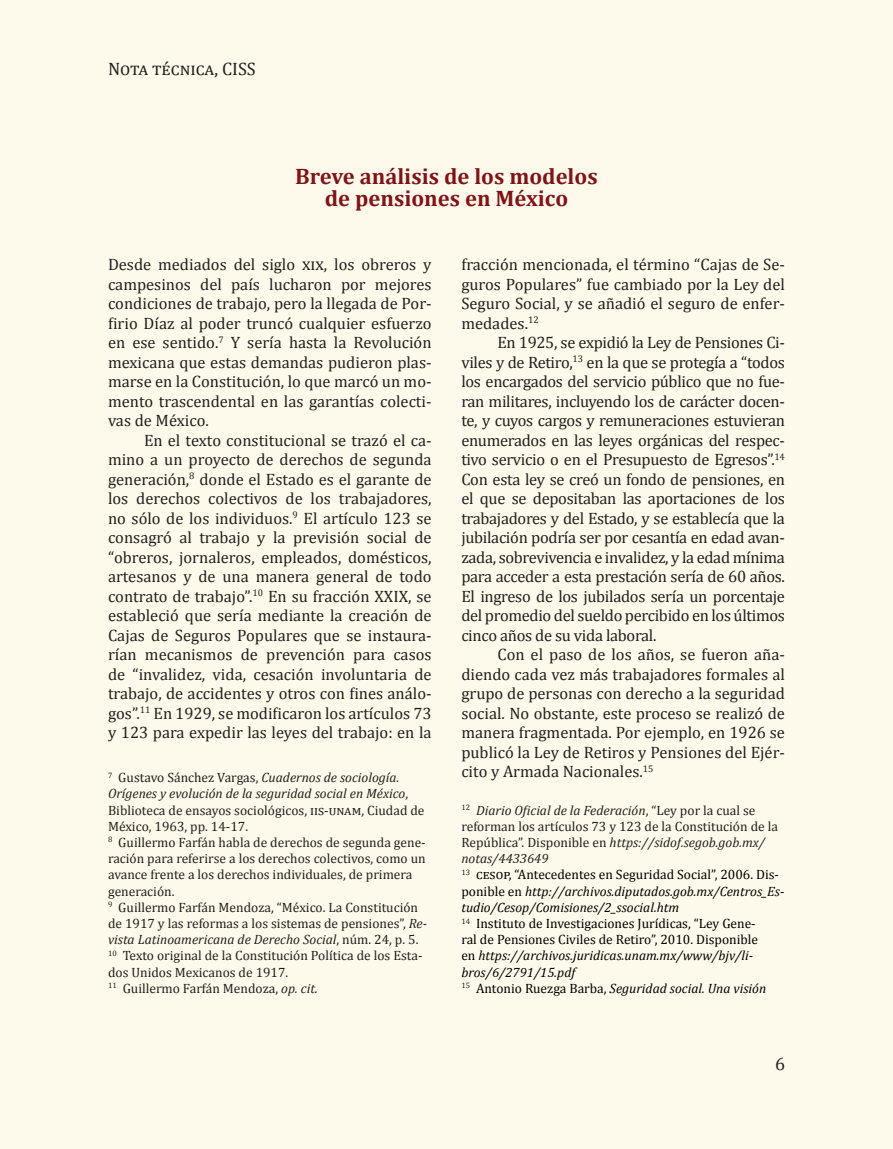
<style>
.page{position:relative;width:893px;height:1149px;background:#fff}
.page>*{position:absolute;margin:0;border:0;box-sizing:border-box;transform-origin:0 0}
.t1{font:700 22.5px/22.5px "Cambria";color:#811316;text-align:center}
.t2{font:18px "Cambria";color:#231f20}
.t3{font:16.5px/19.5px "Cambria";color:#231f20;text-align:justify}
.t4{font:13.5px/16.2px "Cambria";color:#231f20}
.t5{font:italic 13.5px/16.2px "Cambria";color:#000001}
.s1{font-style:italic}
.s2{color:#231f20}
.s3{font-style:normal;color:#231f20}
.s4{font-style:normal}
</style>
<div class="page">
<div style="left:0;top:0;width:893px;height:1148px;background:#fefaeb"></div>
<p class="t2" style="left:108px;top:58px;width:149px">Nota técnica, CISS</p>
<h1 class="t1" style="left:295px;top:164px;width:304px">Breve análisis de los modelos de pensiones en México</h1>
<p class="t3" style="left:108px;top:254px;width:325px">Desde mediados del siglo xix, los obreros y campesinos del país lucharon por mejores condiciones de trabajo, pero la llegada de Por&shy;firio Díaz al poder truncó cualquier esfuerzo en ese sentido.<sup>7</sup> Y sería hasta la Revolución mexicana que estas demandas pudieron plas&shy;marse en la Constitución, lo que marcó un mo&shy;mento trascendental en las garantías colecti&shy;vas de México.</p>
<p class="t3" style="left:108px;top:430px;width:325px;text-indent:36px">En el texto constitucional se trazó el ca&shy;mino a un proyecto de derechos de segunda generación,<sup>8</sup> donde el Estado es el garante de los derechos colectivos de los trabajadores, no sólo de los individuos.<sup>9</sup> El artículo 123 se consagró al trabajo y la previsión social de “obreros, jornaleros, empleados, domésticos, artesanos y de una manera general de todo contrato de trabajo”.<sup>10</sup> En su fracción XXIX, se estableció que sería mediante la creación de Cajas de Seguros Populares que se instaura&shy;rían mecanismos de prevención para casos de “invalidez, vida, cesación involuntaria de trabajo, de accidentes y otros con fines análo&shy;gos”.<sup>11</sup> En 1929, se modificaron los artículos 73 y 123 para expedir las leyes del trabajo: en la</p>
<p class="t4" style="left:108px;top:769px;width:321px"><sup>7</sup> Gustavo Sánchez Vargas, <span class="s1">Cuadernos de sociología.<br>Orígenes y evolución de la seguridad social en México</span>, Biblioteca de ensayos sociológicos, iis-unam, Ciudad de México, 1963, pp. 14-17.<br><sup>8</sup> Guillermo Farfán habla de derechos de segunda gene&shy;ración para referirse a los derechos colectivos, como un avance frente a los derechos individuales, de primera generación.<br><sup>9</sup> Guillermo Farfán Mendoza, “México. La Constitución de 1917 y las reformas a los sistemas de pensiones”, <span class="s1">Re&shy;vista Latinoamericana de Derecho Social</span>, núm. 24, p. 5.<br><sup>10</sup> Texto original de la Constitución Política de los Esta&shy;dos Unidos Mexicanos de 1917.<br><sup>11</sup> Guillermo Farfán Mendoza, <span class="s1">op. cit.</span></p>
<p class="t3" style="left:461px;top:254px;width:325px">fracción mencionada, el término “Cajas de Se&shy;guros Populares” fue cambiado por la Ley del Seguro Social, y se añadió el seguro de enfer&shy;medades.<sup>12</sup></p>
<p class="t3" style="left:461px;top:332px;width:325px;text-indent:36px">En 1925, se expidió la Ley de Pensiones Ci&shy;viles y de Retiro,<sup>13</sup> en la que se protegía a “todos los encargados del servicio público que no fue&shy;ran militares, incluyendo los de carácter docen&shy;te, y cuyos cargos y remuneraciones estuvieran enumerados en las leyes orgánicas del respec&shy;tivo servicio o en el Presupuesto de Egresos”.<sup>14<br></sup>Con esta ley se creó un fondo de pensiones, en el que se depositaban las aportaciones de los trabajadores y del Estado, y se establecía que la jubilación podría ser por cesantía en edad avan&shy;zada, sobrevivencia e invalidez, y la edad mínima para acceder a esta prestación sería de 60 años.<br>El ingreso de los jubilados sería un porcentaje del promedio del sueldo percibido en los últimos cinco años de su vida laboral.</p>
<p class="t3" style="left:461px;top:645px;width:325px;text-indent:36px">Con el paso de los años, se fueron aña&shy;diendo cada vez más trabajadores formales al grupo de personas con derecho a la seguridad social. No obstante, este proceso se realizó de manera fragmentada. Por ejemplo, en 1926 se publicó la Ley de Retiros y Pensiones del Ejér&shy;cito y Armada Nacionales.<sup>15</sup></p>
<p class="t5" style="left:461px;top:801px;width:324px"><sup>12</sup> <span class="s2">Diario Oficial de la Federación</span><span class="s3">, “Ley por la cual se reforman los artículos 73 y 123 de la Constitución de la República”. Disponible en</span> <span class="s2">https://sidof.segob.gob.mx/ notas/4433649<br></span><sup>13</sup> <span class="s4">cesop, “Antecedentes en Seguridad Social”, 2006. Dis&shy;ponible en</span> http://archivos.diputados.gob.mx/Centros_Es&shy;tudio/Cesop/Comisiones/2_ssocial.htm<br><sup>14</sup> <span class="s4">Instituto de Investigaciones Jurídicas, “Ley Gene-<br>ral de Pensiones Civiles de Retiro”, 2010. Disponible<br>en</span> https://archivos.juridicas.unam.mx/www/bjv/li&shy;bros/6/2791/15.pdf<br><sup>15</sup> <span class="s4">Antonio Ruezga Barba,</span> Seguridad social. Una visión</p>
<p class="t2" style="left:775px;top:1052px;width:11px">6</p>
</div>
